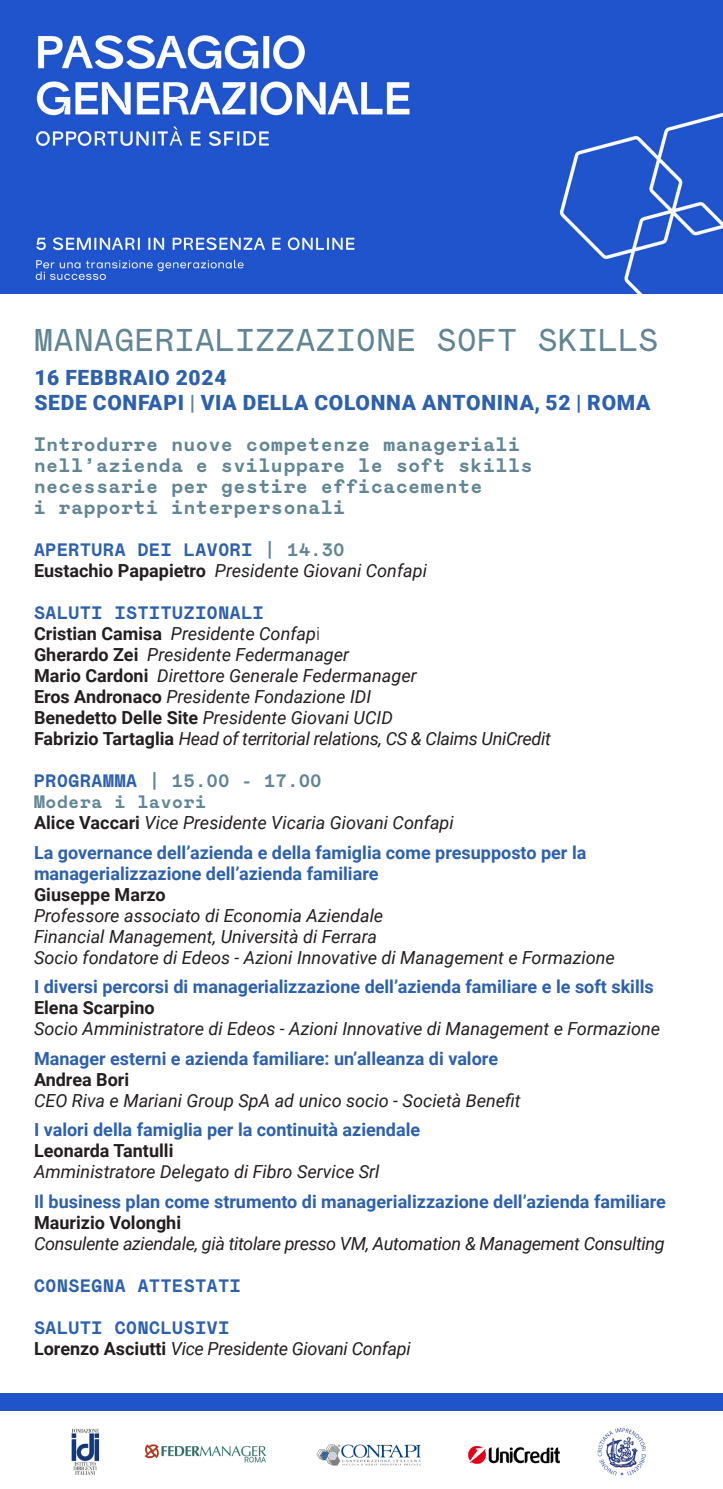
<style>
.page{position:relative;width:723px;height:1489px;background:#fff}
.page>*{position:absolute;margin:0;border:0;box-sizing:border-box;transform-origin:0 0}
.t1{font:31.5px "Mabry Mono Pro";letter-spacing:.04em;color:#618594}
.t2{font:900 21px "Roboto";letter-spacing:.035em;color:#2d60ad}
.t3{font:700 19.5px "Mabry Mono Pro";letter-spacing:.04em;color:#618594}
.t4{font:italic 18px "Roboto";color:#231f20}
.t5{font:700 18px/21px "Roboto";color:#2d60ad}
.t6{font:italic 18px "Roboto";letter-spacing:-.02em;color:#231f20}
.t7{font:700 18px "Mabry Mono Pro";letter-spacing:.04em;color:#2d60ad}
.t8{font:700 18px "Roboto";color:#231f20}
.t9{font:700 18px "Mabry Mono Pro";letter-spacing:.04em;color:#618594}
.s1{color:#618594}
.s2{font-weight:700;font-style:normal}
.s3{font-weight:300;font-style:normal}
.s4{color:#2d60ad}
.s5{color:#231f20}
</style>
<div class="page">
<img style="left:0;top:0;width:723px;height:293px">
<img style="left:71px;top:1427px;width:575px;height:49px">
<div style="left:0;top:1393px;width:723px;height:17px;background:#1f54cb"></div>
<p class="t1" style="left:34px;top:321px;width:625px">MANAGERIALIZZAZIONE SOFT SKILLS</p>
<p class="t2" style="left:34px;top:363px;width:194px">16 FEBBRAIO 2024</p>
<p class="t2" style="left:34px;top:388px;width:618px">SEDE CONFAPI <span class="s1">|</span> VIA DELLA COLONNA ANTONINA, 52 | ROMA</p>
<p class="t3" style="left:34px;top:432px;width:487px">Introdurre nuove competenze manageriali</p>
<p class="t3" style="left:34px;top:453px;width:500px">nell’azienda e sviluppare le soft skills</p>
<p class="t3" style="left:34px;top:474px;width:450px">necessarie per gestire efficacemente</p>
<p class="t3" style="left:34px;top:495px;width:313px">i rapporti interpersonali</p>
<p class="t7" style="left:34px;top:538px;width:312px">APERTURA DEI LAVORI <span class="s1">| 14.30</span></p>
<p class="t4" style="left:34px;top:558px;width:394px"><span class="s2">Eustachio Papapietro</span> Presidente Giovani Confapi</p>
<p class="t7" style="left:34px;top:601px;width:231px">SALUTI ISTITUZIONALI</p>
<p class="t4" style="left:34px;top:621px;width:287px"><span class="s2">Cristian Camisa</span> Presidente Confap<span class="s3">i</span></p>
<p class="t4" style="left:34px;top:642px;width:317px"><span class="s2">Gherardo Zei</span> Presidente Federmanager</p>
<p class="t4" style="left:34px;top:663px;width:384px"><span class="s2">Mario Cardoni</span> Direttore Generale Federmanager</p>
<p class="t4" style="left:34px;top:684px;width:339px"><span class="s2">Eros Andronaco</span> Presidente Fondazione IDI</p>
<p class="t4" style="left:34px;top:705px;width:360px"><span class="s2">Benedetto Delle Site</span> Presidente Giovani UCID</p>
<p class="t6" style="left:34px;top:726px;width:518px"><span class="s2">Fabrizio Tartaglia</span> Head of territorial relations, CS &amp; Claims UniCredit</p>
<p class="t9" style="left:34px;top:769px;width:289px"><span class="s4">PROGRAMMA</span> | 15.00 - 17.00</p>
<p class="t9" style="left:34px;top:790px;width:174px">Modera i lavori</p>
<p class="t4" style="left:34px;top:810px;width:421px"><span class="s2">Alice Vaccari</span> Vice Presidente Vicaria Giovani Confapi</p>
<p class="t5" style="left:34px;top:841px;width:554px">La governance dell’azienda e della famiglia come presupposto per la managerializzazione dell’azienda familiare</p>
<p class="t8" style="left:34px;top:881px;width:133px">Giuseppe Marzo</p>
<p class="t4" style="left:34px;top:902px;width:351px">Professore associato di Economia Aziendale</p>
<p class="t4" style="left:34px;top:923px;width:345px">Financial Management, Università di Ferrara</p>
<p class="t4" style="left:34px;top:944px;width:582px">Socio fondatore di Edeos - Azioni Innovative di Management e Formazione</p>
<p class="t5" style="left:34px;top:975px;width:621px">I diversi percorsi di managerializzazione dell’azienda familiare e le soft skills<br><span class="s5">Elena Scarpino</span></p>
<p class="t4" style="left:34px;top:1016px;width:628px">Socio Amministratore di Edeos - Azioni Innovative di Management e Formazione</p>
<p class="t5" style="left:34px;top:1047px;width:465px">Manager esterni e azienda familiare: un’alleanza di valore</p>
<p class="t8" style="left:34px;top:1066px;width:97px">Andrea Bori</p>
<p class="t4" style="left:34px;top:1087px;width:488px">CEO Riva e Mariani Group SpA ad unico socio - Società Benefit</p>
<p class="t5" style="left:34px;top:1118px;width:388px">I valori della famiglia per la continuità aziendale</p>
<p class="t8" style="left:34px;top:1138px;width:141px">Leonarda Tantulli</p>
<p class="t4" style="left:34px;top:1159px;width:347px">Amministratore Delegato di Fibro Service Srl</p>
<p class="t5" style="left:34px;top:1190px;width:633px">Il business plan come strumento di managerializzazione dell’azienda familiare</p>
<p class="t8" style="left:34px;top:1209px;width:149px">Maurizio Volonghi</p>
<p class="t6" style="left:34px;top:1230px;width:632px">Consulente aziendale, già titolare presso VM, Automation &amp; Management Consulting</p>
<p class="t7" style="left:34px;top:1274px;width:208px">CONSEGNA ATTESTATI</p>
<p class="t7" style="left:34px;top:1316px;width:197px">SALUTI CONCLUSIVI</p>
<p class="t6" style="left:34px;top:1335px;width:378px"><span class="s2">Lorenzo Asciutti</span> Vice Presidente Giovani Confapi</p>
</div>
